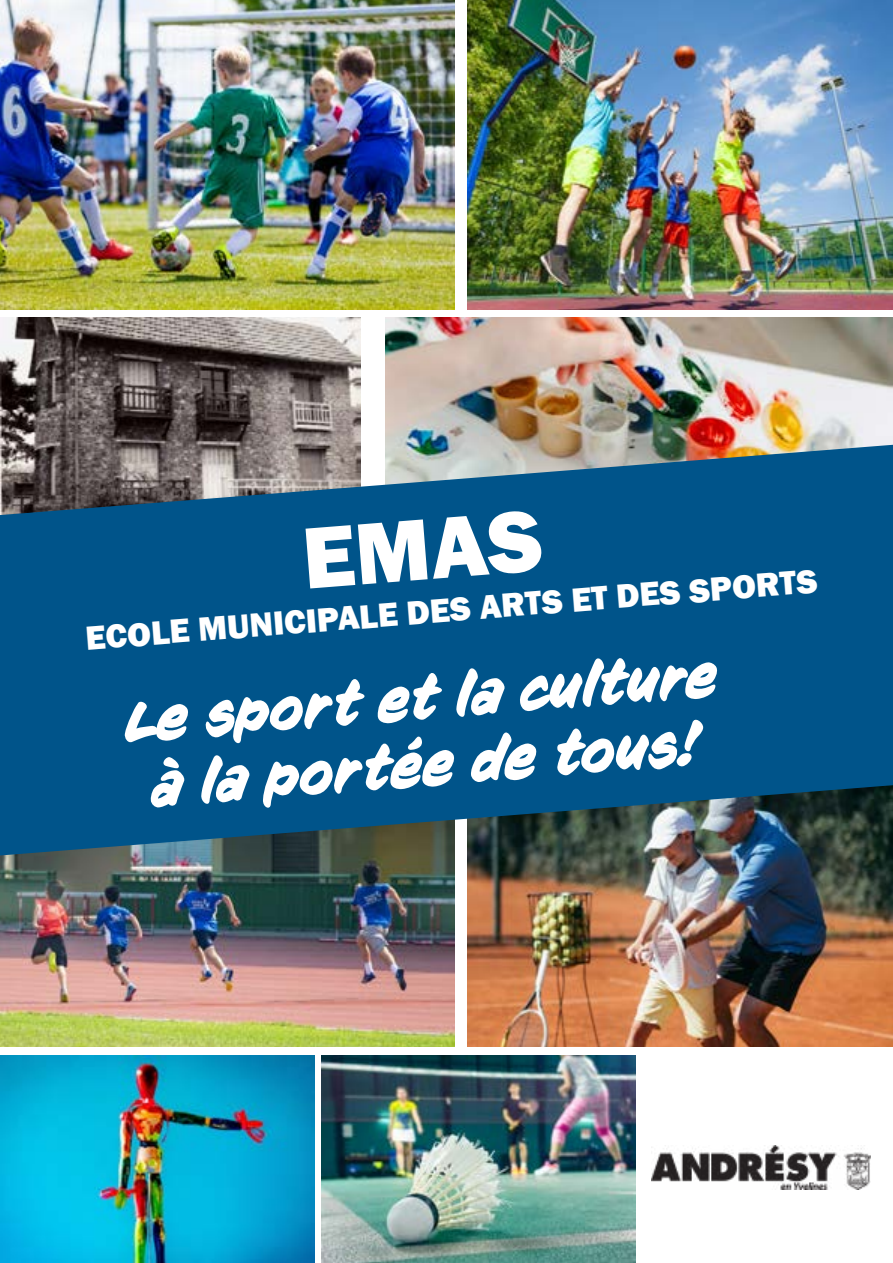
<style>
.page{position:relative;width:893px;height:1263px;background:#fff}
.page>*{position:absolute;margin:0;border:0;box-sizing:border-box;transform-origin:0 0}
.t1{font:800 90px "Franklin Gothic";color:#fff}
.t2{font:italic 700 55.5px/66.4px "CC Sign Language";color:#fff;text-align:center}
.t3{font:800 34.5px "Franklin Gothic";color:#fff}
</style>
<div class="page">
<img style="left:468px;top:0;width:425px;height:309px">
<img style="left:0;top:0;width:454px;height:309px">
<img style="left:0;top:318px;width:360px;height:127px">
<img style="left:385px;top:318px;width:508px;height:127px">
<img style="left:0;top:855px;width:454px;height:191px">
<img style="left:468px;top:855px;width:425px;height:191px">
<svg style="left:0;top:445px;width:893px;height:410px;background:#125884"></svg>
<img style="left:0;top:1055px;width:315px;height:208px">
<img style="left:321px;top:1055px;width:315px;height:208px">
<img style="left:652px;top:1146px;width:219px;height:43px">
<h1 class="t1" style="left:299px;top:500px;width:242px;rotate:-4deg">EMAS</h1>
<p class="t3" style="left:84px;top:619px;width:735px;rotate:-5deg">ECOLE MUNICIPALE DES ARTS ET DES SPORTS</p>
<p class="t2" style="left:121px;top:691px;width:597px;rotate:-5deg">Le sport et la culture à la portée de tous!</p>
</div>
